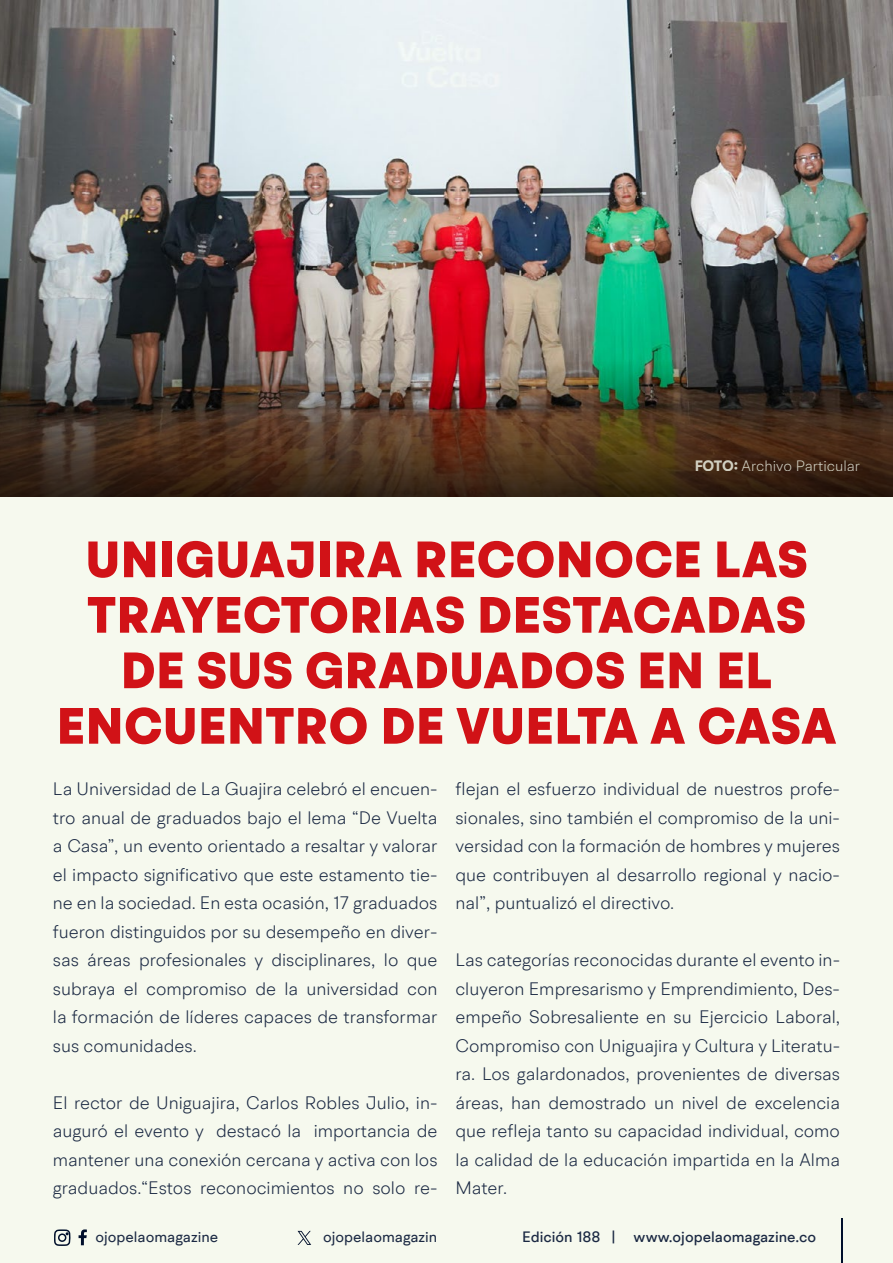
<style>
.page{position:relative;width:893px;height:1263px;background:#f6f9ee}
.page>*{position:absolute;margin:0;border:0;box-sizing:border-box;transform-origin:0 0}
.t1{font:900 51px/55.5px "BR Hendrix";letter-spacing:.01em;color:#d11217;text-align:center}
.t2{font:300 18px/28.5px "BR Hendrix";color:#1b2943;text-align:justify}
.t3{font:500 15px "BR Hendrix";color:#1b2943}
.t4{font:15px "BR Hendrix";color:#1b2943}
.t5{font:300 15px "BR Hendrix";color:#f5faed}
.s1{font-weight:700}
</style>
<div class="page">
<svg style="left:79px;top:1229px;width:8px;height:16px"></svg>
<svg style="left:54px;top:1229px;width:17px;height:17px"></svg>
<hr style="left:841px;top:1219px;width:1px;height:44px;background:#000f2b">
<svg style="left:298px;top:1231px;width:13px;height:14px"></svg>
<img style="left:0;top:0;width:893px;height:360px">
<img style="left:0;top:360px;width:893px;height:137px">
<p class="t5" style="left:694px;top:456px;width:168px"><span class="s1">FOTO:</span> Archivo Particular</p>
<h1 class="t1" style="left:57px;top:533px;width:781px">UNIGUAJIRA RECONOCE LAS<br>TRAYECTORIAS DESTACADAS<br>DE SUS GRADUADOS EN EL<br>ENCUENTRO DE VUELTA A CASA</h1>
<p class="t2" style="left:53px;top:775px;width:386px">La Universidad de La Guajira celebró el encuen&shy;tro anual de graduados bajo el lema “De Vuelta a Casa”, un evento orientado a resaltar y valorar el impacto significativo que este estamento tie&shy;ne en la sociedad. En esta ocasión, 17 graduados fueron distinguidos por su desempeño en diver&shy;sas áreas profesionales y disciplinares, lo que subraya el compromiso de la universidad con la formación de líderes capaces de transformar sus comunidades.</p>
<p class="t2" style="left:53px;top:1088px;width:386px">El rector de Uniguajira, Carlos Robles Julio, in&shy;auguró el evento y destacó la importancia de mantener una conexión cercana y activa con los graduados.“Estos reconocimientos no solo re-</p>
<p class="t2" style="left:455px;top:775px;width:386px">flejan el esfuerzo individual de nuestros profe&shy;sionales, sino también el compromiso de la uni&shy;versidad con la formación de hombres y mujeres que contribuyen al desarrollo regional y nacio&shy;nal”, puntualizó el directivo.</p>
<p class="t2" style="left:455px;top:946px;width:386px">Las categorías reconocidas durante el evento in&shy;cluyeron Empresarismo y Emprendimiento, Des&shy;empeño Sobresaliente en su Ejercicio Laboral, Compromiso con Uniguajira y Cultura y Literatu&shy;ra. Los galardonados, provenientes de diversas áreas, han demostrado un nivel de excelencia que refleja tanto su capacidad individual, como la calidad de la educación impartida en la Alma Mater.</p>
<p class="t4" style="left:96px;top:1227px;width:124px">ojopelaomagazine</p>
<p class="t4" style="left:323px;top:1227px;width:116px">ojopelaomagazin</p>
<p class="t3" style="left:522px;top:1227px;width:295px">Edición 188 | www.ojopelaomagazine.co</p>
</div>
